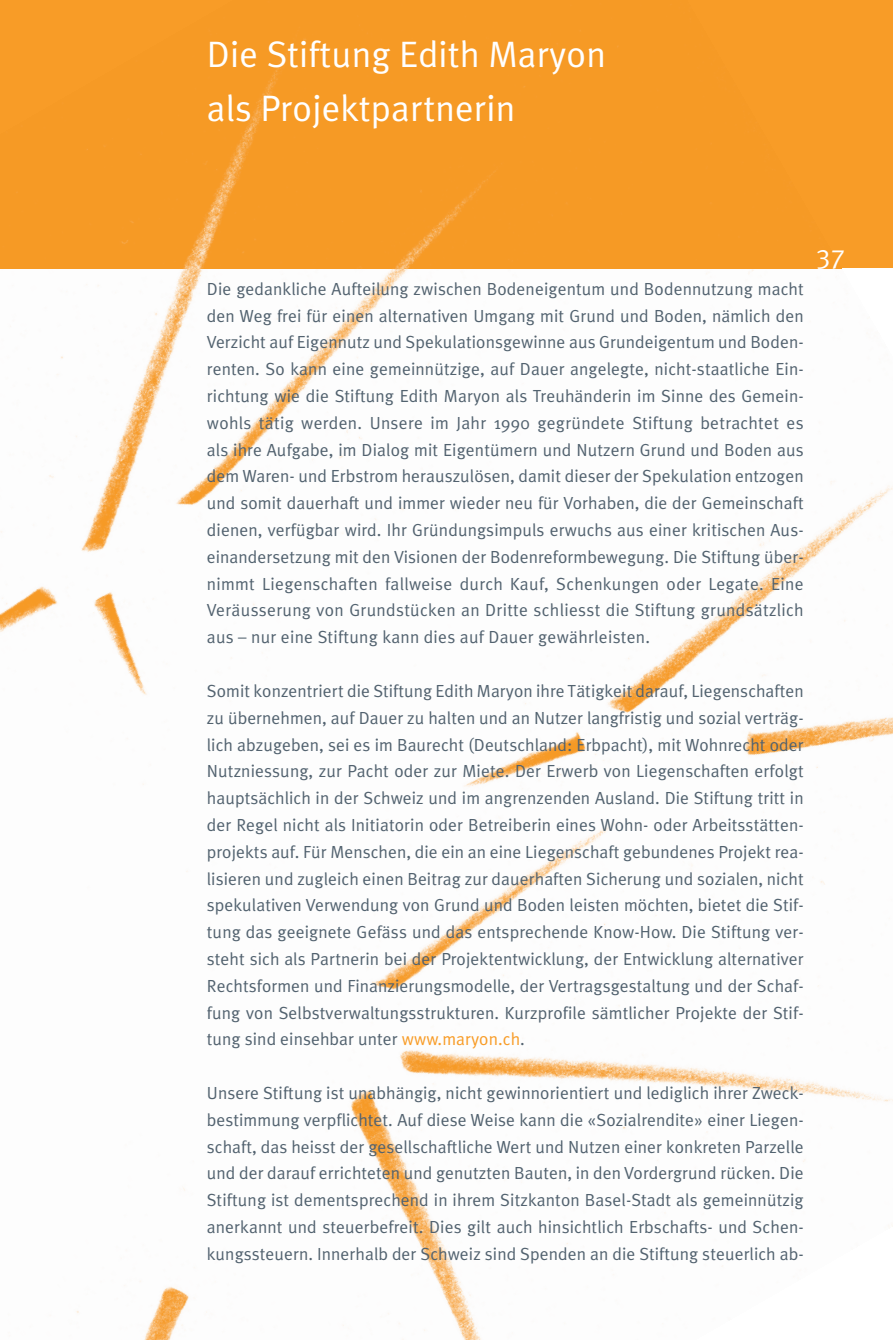
<style>
.page{position:relative;width:893px;height:1340px;background:#fff}
.page>*{position:absolute;margin:0;border:0;box-sizing:border-box;transform-origin:0 0}
.t1{font:36.75px/53.6px "Meta Plus Normal";letter-spacing:.005em;color:#fff}
.t2{font:27.12px "Meta Plus LF";color:#fff}
.t3{font:17.5px/26.8px "Meta Plus Normal";letter-spacing:.005em;color:#52626f;text-align:justify}
.s1{color:#f89c27}
</style>
<div class="page">
<img style="left:0;top:268px;width:893px;height:1071px">
<div style="left:0;top:0;width:893px;height:268px;background:#f89c27"></div>
<img style="left:87px;top:39px;width:531px;height:229px">
<h1 class="t1" style="left:207px;top:27px;width:400px">Die Stiftung Edith Maryon als Projektpartnerin</h1>
<p class="t3" style="left:207px;top:275px;width:598px">Die gedankliche Aufteilung zwischen Bodeneigentum und Bodennutzung macht den Weg frei für einen alternativen Umgang mit Grund und Boden, nämlich den Verzicht auf Eigennutz und Spekulationsgewinne aus Grundeigentum und Boden&shy;renten. So kann eine gemeinnützige, auf Dauer angelegte, nicht-staatliche Ein&shy;richtung wie die Stiftung Edith Maryon als Treuhänderin im Sinne des Gemein&shy;wohls tätig werden. Unsere im Jahr 1990 gegründete Stiftung betrachtet es als ihre Aufgabe, im Dialog mit Eigentümern und Nutzern Grund und Boden aus dem Waren- und Erbstrom herauszulösen, damit dieser der Spekulation entzogen und somit dauerhaft und immer wieder neu für Vorhaben, die der Gemeinschaft dienen, verfügbar wird. Ihr Gründungsimpuls erwuchs aus einer kritischen Aus&shy;einandersetzung mit den Visionen der Bodenreformbewegung. Die Stiftung über&shy;nimmt Liegenschaften fallweise durch Kauf, Schenkungen oder Legate. Eine Veräusserung von Grundstücken an Dritte schliesst die Stiftung grundsätzlich aus – nur eine Stiftung kann dies auf Dauer gewährleisten.</p>
<p class="t3" style="left:207px;top:677px;width:598px">Somit konzentriert die Stiftung Edith Maryon ihre Tätigkeit darauf, Liegenschaften zu übernehmen, auf Dauer zu halten und an Nutzer langfristig und sozial verträg&shy;lich abzugeben, sei es im Baurecht (Deutschland: Erbpacht), mit Wohnrecht oder Nutzniessung, zur Pacht oder zur Miete. Der Erwerb von Liegenschaften erfolgt hauptsächlich in der Schweiz und im angrenzenden Ausland. Die Stiftung tritt in der Regel nicht als Initiatorin oder Betreiberin eines Wohn- oder Arbeitsstätten&shy;projekts auf. Für Menschen, die ein an eine Liegenschaft gebundenes Projekt rea&shy;lisieren und zugleich einen Beitrag zur dauerhaften Sicherung und sozialen, nicht spekulativen Verwendung von Grund und Boden leisten möchten, bietet die Stif&shy;tung das geeignete Gefäss und das entsprechende Know-How. Die Stiftung ver&shy;steht sich als Partnerin bei der Projektentwicklung, der Entwicklung alternativer Rechtsformen und Finanzierungsmodelle, der Vertragsgestaltung und der Schaf&shy;fung von Selbstverwaltungsstrukturen. Kurzprofile sämtlicher Projekte der Stif&shy;tung sind einsehbar unter <span class="s1">www.maryon.ch</span>.</p>
<p class="t3" style="left:207px;top:1079px;width:598px">Unsere Stiftung ist unabhängig, nicht gewinnorientiert und lediglich ihrer Zweck&shy;bestimmung verpflichtet. Auf diese Weise kann die «Sozialrendite» einer Liegen&shy;schaft, das heisst der gesellschaftliche Wert und Nutzen einer konkreten Parzelle und der darauf errichteten und genutzten Bauten, in den Vordergrund rücken. Die Stiftung ist dementsprechend in ihrem Sitzkanton Basel-Stadt als gemeinnützig anerkannt und steuerbefreit. Dies gilt auch hinsichtlich Erbschafts- und Schen&shy;kungssteuern. Innerhalb der Schweiz sind Spenden an die Stiftung steuerlich ab-</p>
<h2 class="t2" style="left:816px;top:243px;width:31px">37</h2>
</div>
